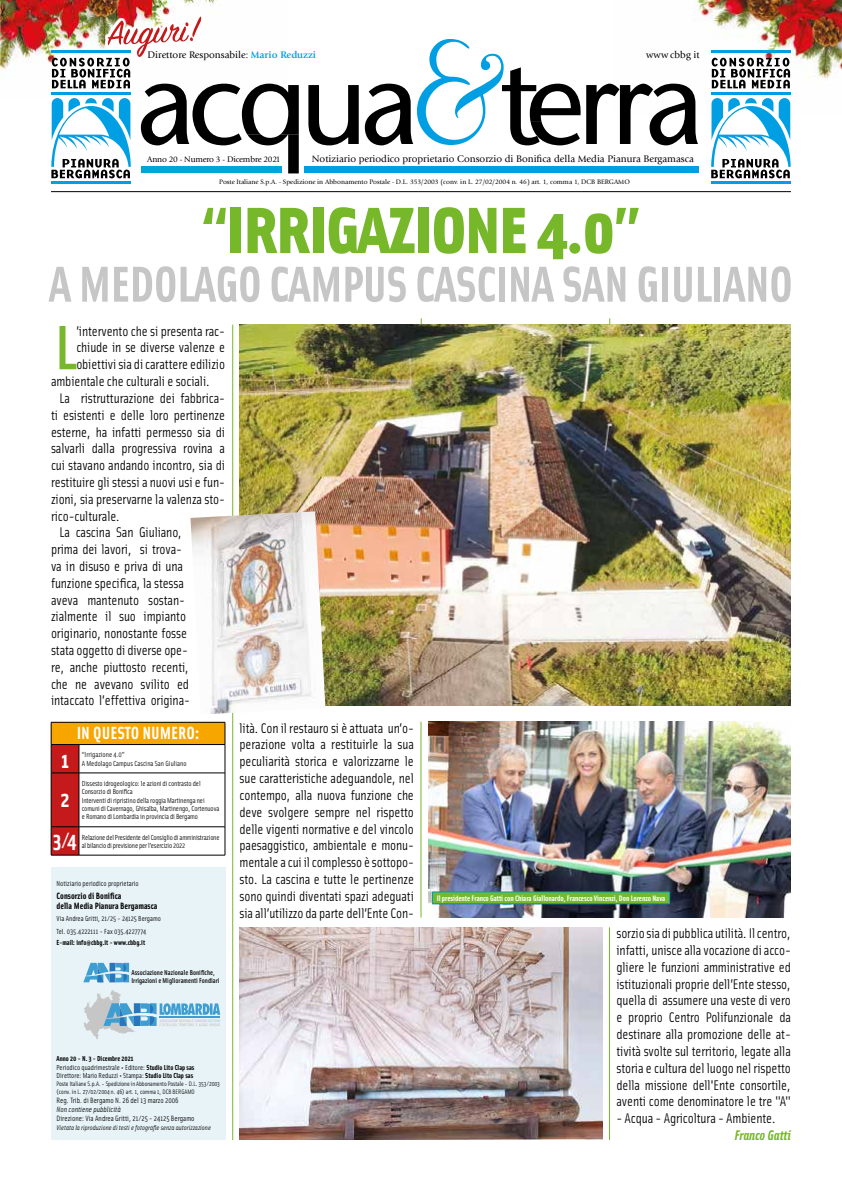
<style>
.page{position:relative;width:842px;height:1191px;background:#fff}
.page>*{position:absolute;margin:0;border:0;box-sizing:border-box;transform-origin:0 0}
.t1{font:900 65.5px "Solex";letter-spacing:-.02em;color:#76b82a}
.t2{font:500 62.7px "Solex";color:#76b82a}
.t3{font:700 50.5px "Solex";letter-spacing:-.02em;color:#c6c6c6}
.t4{font:700 22px "Solex";color:#fff}
.t5{font:700 17.7px "Solex";color:#fff}
.t6{font:14px/16.8px "Solex";letter-spacing:-.01em;color:#000;text-align:justify}
.t7{font:italic 700 14px "Solex";letter-spacing:-.01em;color:#76b82a}
.t8{font:10px "Giovanni";color:#000}
.t9{font:700 9.2px/10px "Solex";color:#000}
.t10{font:8.5px "Giovanni";letter-spacing:-.02em;color:#000}
.t11{font:700 8px "Solex";letter-spacing:-.01em;color:#fff}
.t12{font:7.7px "Solex";color:#000}
.t13{font:italic 7.7px "Solex";color:#000}
.t14{font:7.4px/8.3px "Solex";letter-spacing:-.015em;color:#000}
.t15{font:7.3px/8.7px "Solex";color:#000}
.t16{font:700 7.3px "Solex";color:#000}
.t17{font:500 7.2px/8.6px "Solex";color:#000}
.t18{font:italic 6.9px "Solex";color:#000}
.t19{font:6.8px "Giovanni";color:#000}
.t20{font:6.5px/7.8px "Solex";letter-spacing:-.01em;color:#000}
.s1{font-weight:700;color:#009fe3}
.s2{font-weight:700}
</style>
<div class="page">
<img style="left:0;top:0;width:218px;height:79px">
<img style="left:694px;top:0;width:148px;height:93px">
<hr style="left:51px;top:191px;width:740px;height:1px;background:#000">
<div style="left:304px;top:166px;width:394px;height:7px;background:#009fe3"></div>
<svg style="left:308px;top:85px;width:51px;height:60px"></svg>
<svg style="left:365px;top:39px;width:333px;height:106px"></svg>
<hr style="left:51px;top:182px;width:80px;height:2px;background:#009fe3">
<svg style="left:712px;top:58px;width:78px;height:30px"></svg>
<svg style="left:711px;top:98px;width:80px;height:80px"></svg>
<hr style="left:711px;top:182px;width:80px;height:2px;background:#009fe3">
<hr style="left:711px;top:93px;width:80px;height:2px;background:#009fe3">
<hr style="left:711px;top:51px;width:80px;height:2px;background:#009fe3">
<hr style="left:232px;top:325px;width:1px;height:815px;background:#76b82a">
<hr style="left:421px;top:721px;width:1px;height:196px;background:#76b82a">
<hr style="left:609px;top:927px;width:1px;height:213px;background:#76b82a">
<hr style="left:421px;top:318px;width:1px;height:111px;background:#76b82a">
<hr style="left:609px;top:318px;width:1px;height:111px;background:#76b82a">
<div style="left:51px;top:722px;width:174px;height:22px;background:#f7a600"></div>
<hr style="left:79px;top:722px;width:146px;height:1px;background:#000">
<hr style="left:79px;top:744px;width:146px;height:1px;background:#000">
<svg style="left:225px;top:722px;width:1px;height:50px"></svg>
<hr style="left:79px;top:772px;width:146px;height:1px;background:#000">
<hr style="left:225px;top:773px;width:1px;height:53px;background:#000">
<hr style="left:79px;top:826px;width:146px;height:1px;background:#000">
<svg style="left:225px;top:827px;width:1px;height:28px"></svg>
<svg style="left:51px;top:722px;width:29px;height:134px"></svg>
<hr style="left:79px;top:855px;width:146px;height:1px;background:#000">
<svg style="left:51px;top:14px;width:248px;height:164px"></svg>
<div style="left:51px;top:867px;width:174px;height:273px;background:#e7f3f7"></div>
<svg style="left:83px;top:962px;width:46px;height:20px"></svg>
<svg style="left:83px;top:990px;width:137px;height:49px"></svg>
<img style="left:240px;top:325px;width:551px;height:380px">
<img style="left:428px;top:721px;width:363px;height:196px">
<img style="left:190px;top:511px;width:135px;height:203px">
<img style="left:239px;top:927px;width:363px;height:213px">
<div style="left:432px;top:892px;width:237px;height:12px;background:#76b82a"></div>
<hr style="left:432px;top:903px;width:238px;height:1px;background:#0089ae">
<hr style="left:432px;top:891px;width:238px;height:1px;background:#009ebf">
<p class="t8" style="left:147px;top:50px;width:170px">Direttore Responsabile: <span class="s1">Mario Reduzzi</span></p>
<p class="t8" style="left:646px;top:50px;width:55px">www cbbg it</p>
<p class="t8" style="left:312px;top:153px;width:383px">Notiziario periodico proprietario Consorzio di Bonifica della Media Pianura Bergamasca</p>
<p class="t19" style="left:219px;top:178px;width:412px">Poste Italiane S.p.A. - Spedizione in Abbonamento Postale - D.L. 353/2003 (conv. in L. 27/02/2004 n. 46) art. 1, comma 1, DCB BERGAMO</p>
<p class="t10" style="left:147px;top:154px;width:135px">Anno 20 - Numero 3 - Dicembre 2021</p>
<h1 class="t1" style="left:202px;top:184px;width:439px">“IRRIGAZIONE 4.0”</h1>
<h3 class="t3" style="left:49px;top:251px;width:746px">A MEDOLAGO CAMPUS CASCINA SAN GIULIANO</h3>
<h2 class="t2" style="left:55px;top:307px;width:24px">L</h2>
<p class="t6" style="left:76px;top:322px;width:150px">’intervento che si presenta rac-</p>
<p class="t6" style="left:76px;top:339px;width:150px">chiude in se diverse valenze e</p>
<p class="t6" style="left:76px;top:355px;width:150px">obiettivi sia di carattere edilizio</p>
<p class="t6" style="left:51px;top:372px;width:160px">ambientale che culturali e sociali.</p>
<p class="t6" style="left:60px;top:389px;width:167px">La ristrutturazione dei fabbrica-</p>
<p class="t6" style="left:51px;top:406px;width:176px">ti esistenti e delle loro pertinenze</p>
<p class="t6" style="left:51px;top:423px;width:176px">esterne, ha infatti permesso sia di</p>
<p class="t6" style="left:51px;top:439px;width:176px">salvarli dalla progressiva rovina a</p>
<p class="t6" style="left:51px;top:456px;width:176px">cui stavano andando incontro, sia di</p>
<p class="t6" style="left:51px;top:473px;width:176px">restituire gli stessi a nuovi usi e fun-</p>
<p class="t6" style="left:51px;top:490px;width:176px">zioni, sia preservarne la valenza sto-</p>
<p class="t6" style="left:51px;top:507px;width:70px">rico-culturale.</p>
<p class="t6" style="left:60px;top:523px;width:124px">La cascina San Giuliano,</p>
<p class="t6" style="left:51px;top:540px;width:133px">prima dei lavori, si trova-</p>
<p class="t6" style="left:51px;top:557px;width:134px">va in disuso e priva di una</p>
<p class="t6" style="left:51px;top:574px;width:135px">funzione specifica, la stessa</p>
<p class="t6" style="left:51px;top:591px;width:136px">aveva mantenuto sostan-</p>
<p class="t6" style="left:51px;top:607px;width:137px">zialmente il suo impianto</p>
<p class="t6" style="left:51px;top:624px;width:138px">originario, nonostante fosse</p>
<p class="t6" style="left:51px;top:641px;width:139px">stata oggetto di diverse ope-</p>
<p class="t6" style="left:51px;top:658px;width:140px">re, anche piuttosto recenti,</p>
<p class="t6" style="left:51px;top:675px;width:140px">che ne avevano svilito ed</p>
<p class="t6" style="left:51px;top:691px;width:141px">intaccato l’effettiva origina-</p>
<p class="t5" style="left:77px;top:721px;width:124px">IN QUESTO NUMERO:</p>
<h3 class="t4" style="left:61px;top:745px;width:10px">1</h3>
<p class="t14" style="left:82px;top:750px;width:106px">“Irrigazione 4.0”<br>A Medolago Campus Cascina San Giuliano</p>
<h3 class="t4" style="left:61px;top:785px;width:11px">2</h3>
<p class="t14" style="left:82px;top:779px;width:139px">Dissesto idrogeologico: le azioni di contrasto del Consorzio di Bonifica<br>Interventi di ripristino della roggia Martinenga nei comuni di Cavernago, Ghisalba, Martinengo, Cortenuova e Romano di Lombardia in provincia di Bergamo</p>
<h3 class="t4" style="left:53px;top:826px;width:25px">3/4</h3>
<p class="t14" style="left:82px;top:832px;width:139px">Relazione del Presidente del Consiglio di amministrazione al bilancio di previsione per l’esercizio 2022</p>
<p class="t15" style="left:57px;top:879px;width:84px">Notiziario periodico proprietario</p>
<p class="t9" style="left:57px;top:890px;width:102px">Consorzio di Bonifica<br>della Media Pianura Bergamasca</p>
<p class="t15" style="left:57px;top:912px;width:106px;line-height:12.4px">Via Andrea Gritti, 21/25 - 24125 Bergamo<br>Tel. 035.4222111 - Fax 035.4227774</p>
<p class="t16" style="left:57px;top:937px;width:90px">E-mail: info@cbbg.it - www.cbbg.it</p>
<p class="t17" style="left:131px;top:967px;width:90px">Associazione Nazionale Bonifiche,<br>Irrigazioni e Miglioramenti Fondiari</p>
<p class="t6" style="left:239px;top:719px;width:176px">lità. Con il restauro si è attuata un’o&shy;perazione volta a restituirle la sua peculiarità storica e valorizzarne le sue caratteristiche adeguandole, nel contempo, alla nuova funzione che deve svolgere sempre nel rispetto delle vigenti normative e del vincolo paesaggistico, ambientale e monu&shy;mentale a cui il complesso è sottopo&shy;sto. La cascina e tutte le pertinenze sono quindi diventati spazi adeguati sia all’utilizzo da parte dell’Ente Con-</p>
<p class="t15" style="left:57px;top:1053px;width:139px"><span class="s2">Anno 20 - N. 3 - Dicembre 2021<br></span>Periodico quadrimestrale • Editore: <span class="s2">Studio Lito Clap sas<br></span>Direttore: Mario Reduzzi • Stampa: <span class="s2">Studio Lito Clap sas</span></p>
<p class="t20" style="left:57px;top:1079px;width:165px">Poste Italiane S.p.A. - Spedizione in Abbonamento Postale - D.L. 353/2003 (conv. in L. 27/02/2004 n. 46) art. 1, comma 1, DCB BERGAMO</p>
<p class="t12" style="left:57px;top:1095px;width:123px">Reg. Trib. di Bergamo N. 26 del 13 marzo 2006</p>
<p class="t13" style="left:57px;top:1104px;width:66px">Non contiene pubblicità</p>
<p class="t12" style="left:57px;top:1113px;width:140px">Direzione: Via Andrea Gritti, 21/25 - 24125 Bergamo</p>
<p class="t18" style="left:57px;top:1123px;width:156px">Vietata la riproduzione di testi e fotografie senza autorizzazione</p>
<p class="t11" style="left:437px;top:893px;width:230px">Il presidente Franco Gatti con Chiara Giallonardo, Francesco Vincenzi, Don Lorenzo Nava</p>
<p class="t6" style="left:616px;top:924px;width:176px">sorzio sia di pubblica utilità. Il centro, infatti, unisce alla vocazione di acco&shy;gliere le funzioni amministrative ed istituzionali proprie dell’Ente stesso, quella di assumere una veste di vero e proprio Centro Polifunzionale da destinare alla promozione delle at&shy;tività svolte sul territorio, legate alla storia e cultura del luogo nel rispetto della missione dell'Ente consortile, aventi come denominatore le tre "A"</p>
<p class="t6" style="left:616px;top:1109px;width:161px">- Acqua - Agricoltura - Ambiente.</p>
<p class="t7" style="left:734px;top:1126px;width:58px">Franco Gatti</p>
</div>
